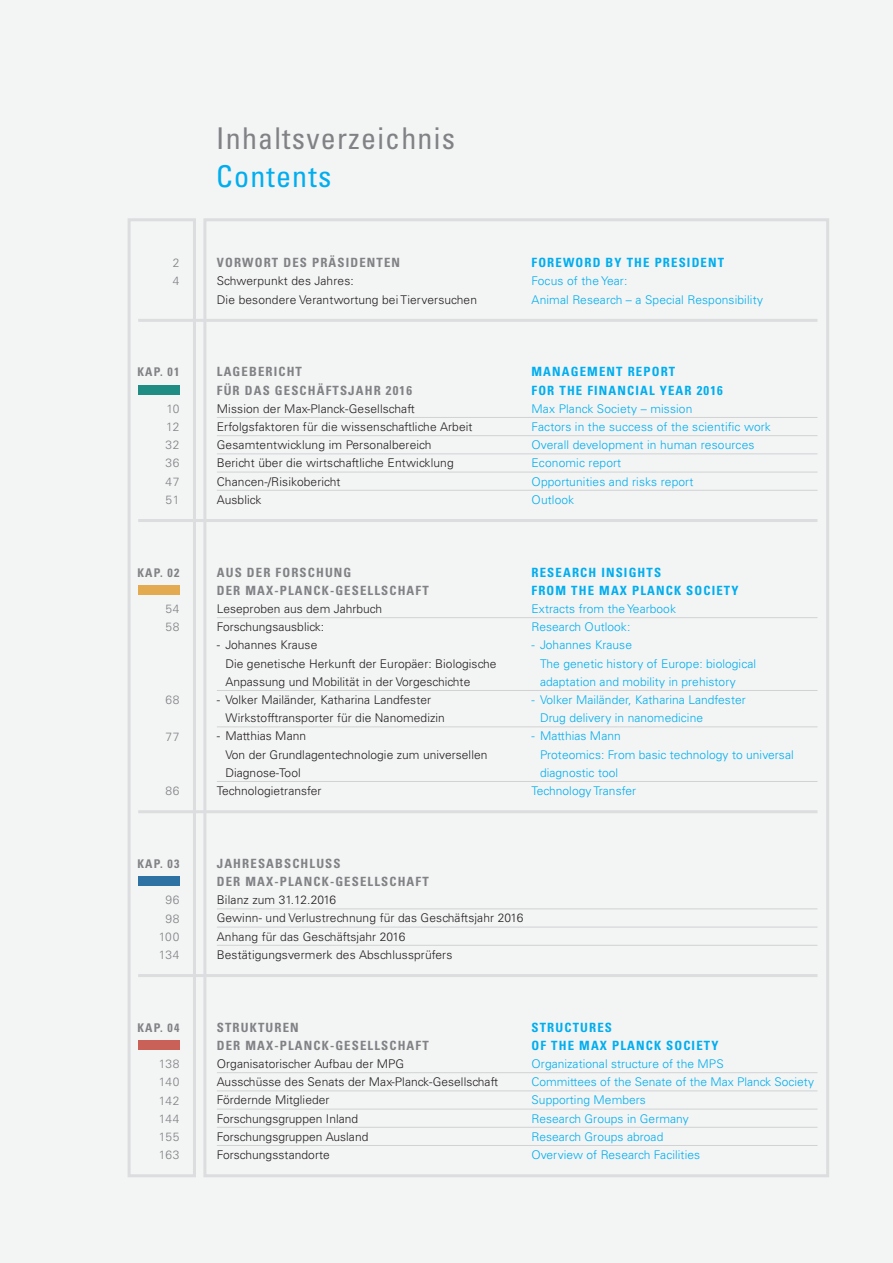
<style>
.page{position:relative;width:893px;height:1263px;background:#f3f4f4}
.page>*{position:absolute;margin:0;border:0;box-sizing:border-box;transform-origin:0 0}
.t1{font:condensed 30px "Univers LT";letter-spacing:.04em;color:#808285}
.t2{font:condensed 30px "Univers LT";letter-spacing:.04em;color:#00aeef}
.t3{font:700 condensed 12.75px/18.1px "Univers LT";letter-spacing:.09em;color:#808285}
.t4{font:700 condensed 12.75px/18.1px "Univers LT";letter-spacing:.09em;color:#00aeef}
.t5{font:300 12px/18.1px "Univers LT";letter-spacing:.005em;color:#231f20}
.t6{font:300 12px/18.1px "Univers LT";letter-spacing:.005em;color:#00aeef}
.t7{font:300 12px/18.1px "Univers LT";letter-spacing:.05em;color:#808285}
.t8{font:700 condensed 12px "Univers LT";letter-spacing:.09em;color:#808285}
</style>
<div class="page">
<div style="left:203px;top:218px;width:626px;height:959px;border:3px solid #dcdddf"></div>
<div style="left:128px;top:218px;width:68px;height:959px;border:3px solid #dcdddf"></div>
<hr style="left:217px;top:417px;width:600px;height:1px;background:#d1d2d4">
<hr style="left:217px;top:435px;width:600px;height:1px;background:#d1d2d4">
<hr style="left:217px;top:453px;width:600px;height:1px;background:#d1d2d4">
<hr style="left:217px;top:472px;width:600px;height:1px;background:#d1d2d4">
<hr style="left:217px;top:490px;width:600px;height:1px;background:#d1d2d4">
<hr style="left:217px;top:617px;width:600px;height:1px;background:#d1d2d4">
<hr style="left:217px;top:690px;width:600px;height:1px;background:#d1d2d4">
<hr style="left:217px;top:726px;width:600px;height:1px;background:#d1d2d4">
<hr style="left:217px;top:781px;width:600px;height:1px;background:#d1d2d4">
<hr style="left:217px;top:908px;width:600px;height:1px;background:#d0d1d3">
<hr style="left:217px;top:927px;width:600px;height:1px;background:#d0d1d3">
<hr style="left:217px;top:945px;width:600px;height:1px;background:#d0d1d3">
<hr style="left:217px;top:1072px;width:600px;height:1px;background:#d1d2d4">
<hr style="left:217px;top:1090px;width:600px;height:1px;background:#d1d2d4">
<hr style="left:217px;top:1109px;width:600px;height:1px;background:#d1d2d4">
<hr style="left:217px;top:1127px;width:600px;height:1px;background:#d1d2d4">
<hr style="left:217px;top:1145px;width:600px;height:1px;background:#d1d2d4">
<hr style="left:138px;top:319px;width:679px;height:3px;background:#dcdddf">
<hr style="left:138px;top:519px;width:679px;height:3px;background:#dcdddf">
<hr style="left:138px;top:810px;width:679px;height:3px;background:#dcdddf">
<hr style="left:138px;top:974px;width:679px;height:3px;background:#dcdddf">
<div style="left:138px;top:385px;width:41px;height:10px;background:#1f8d83"></div>
<div style="left:138px;top:586px;width:41px;height:9px;background:#e4aa50"></div>
<div style="left:138px;top:877px;width:41px;height:9px;background:#2d72a3"></div>
<div style="left:138px;top:1041px;width:41px;height:9px;background:#c96158"></div>
<p class="t7" style="left:173px;top:254px;width:8px">2<br>4</p>
<p class="t8" style="left:138px;top:365px;width:43px">KAP. 01</p>
<p class="t7" style="left:165px;top:400px;width:15px;text-align:justify">10<br>12<br>32<br>36<br>47<br>51</p>
<p class="t8" style="left:138px;top:565px;width:43px">KA P. 02</p>
<p class="t7" style="left:165px;top:600px;width:15px">54<br>58</p>
<p class="t7" style="left:165px;top:691px;width:15px">68</p>
<p class="t7" style="left:165px;top:727px;width:15px">77</p>
<p class="t7" style="left:165px;top:782px;width:15px">86</p>
<p class="t8" style="left:138px;top:856px;width:43px">KA P. 03</p>
<p class="t7" style="left:159px;top:891px;width:22px;text-align:center">96<br>98<br>100<br>134</p>
<p class="t8" style="left:138px;top:1020px;width:43px">KAP. 04</p>
<p class="t7" style="left:159px;top:1055px;width:22px;text-align:justify">138<br>140<br>142<br>144<br>155<br>163</p>
<h1 class="t1" style="left:216px;top:120px;width:240px">Inhaltsverzeichnis</h1>
<h1 class="t2" style="left:216px;top:157px;width:117px">Contents</h1>
<p class="t3" style="left:217px;top:254px;width:185px">VORWORT DES PRÄSIDENTEN</p>
<p class="t5" style="left:217px;top:272px;width:262px">Schwerpunkt des Jahres:<br>Die besondere Verantwortung bei Tierversuchen</p>
<p class="t3" style="left:217px;top:363px;width:197px">LAGEBERICHT<br>FÜR DAS GESCHÄFTSJAHR 2016</p>
<p class="t5" style="left:217px;top:399px;width:257px">Mission der Max-Planck-Gesellschaft Erfolgsfaktoren für die wissenschaftliche Arbeit Gesamtentwicklung im Personalbereich<br>Bericht über die wirtschaftliche Entwicklung Chancen-/Risikobericht<br>Ausblick</p>
<p class="t4" style="left:531px;top:254px;width:9px">FOR</p>
<p class="t4" style="left:555px;top:254px;width:18px">EWOR</p>
<p class="t4" style="left:593px;top:254px;width:133px">D BY THE PRESIDENT</p>
<p class="t6" style="left:531px;top:272px;width:233px">Focus of the Year:<br>Animal Research – a Special Responsibility</p>
<p class="t4" style="left:531px;top:363px;width:193px">MANAGEMENT REPORT<br>FOR THE FINANCIAL YEAR 2016</p>
<p class="t6" style="left:531px;top:399px;width:241px">Max Planck Society – mission<br>Factors in the success of the scientific work<br>Overall development in human resources<br>Economic report<br>Opportunities and risks report<br>Outlook</p>
<p class="t3" style="left:217px;top:563px;width:67px">AUS DER FOR</p>
<p class="t3" style="left:217px;top:563px;width:213px;text-align:center">SCHUNG<br>DER MAX-PLANCK-GESELLSCHAFT</p>
<p class="t5" style="left:217px;top:600px;width:167px">Leseproben aus dem Jahrbuch<br>Forschungsausblick:</p>
<p class="t5" style="left:225px;top:636px;width:273px;text-indent:-9px">- Johannes Krause<br>Die genetische Herkunft der Europäer: Biologische<br>Anpassung und Mobilität in der Vorgeschichte</p>
<p class="t5" style="left:225px;top:691px;width:221px;text-indent:-9px">- Volker Mailänder, Katharina Landfester<br>Wirkstofftransporter für die Nanomedizin</p>
<p class="t5" style="left:217px;top:727px;width:91px">- Matthias Mann</p>
<p class="t5" style="left:225px;top:745px;width:264px">Von der Grundlagentechnologie zum universellen</p>
<p class="t5" style="left:225px;top:763px;width:77px">Diagnose-Tool</p>
<p class="t5" style="left:217px;top:782px;width:106px">Technologietransfer</p>
<p class="t4" style="left:531px;top:563px;width:17px">RESEA</p>
<p class="t4" style="left:572px;top:563px;width:38px">RCH INSIGH</p>
<p class="t4" style="left:531px;top:563px;width:130px;text-indent:115px">TS<br>FROM THE MAX PLANCK</p>
<p class="t4" style="left:686px;top:581px;width:54px">SOCIETY</p>
<p class="t6" style="left:531px;top:600px;width:146px">Extracts from the Yearbook<br>Research Outlook:</p>
<p class="t6" style="left:540px;top:636px;width:218px;text-indent:-9px">- Johannes Krause<br>The genetic history of Europe: biological adaptation and mobility in prehistory</p>
<p class="t6" style="left:540px;top:691px;width:207px;text-indent:-9px">- Volker Mailänder, Katharina Landfester<br>Drug delivery in nanomedicine</p>
<p class="t6" style="left:531px;top:727px;width:91px">- Matthias Mann</p>
<p class="t6" style="left:540px;top:745px;width:255px">Proteomics: From basic technology to universal</p>
<p class="t6" style="left:540px;top:763px;width:80px">diagnostic tool</p>
<p class="t6" style="left:532px;top:782px;width:106px">Technology Transfer</p>
<p class="t3" style="left:217px;top:854px;width:9px">JAH</p>
<p class="t3" style="left:242px;top:854px;width:18px">RESABSCH</p>
<p class="t3" style="left:310px;top:854px;width:16px">LUSS</p>
<p class="t3" style="left:217px;top:872px;width:88px">DER MAX-PLANCK</p>
<p class="t3" style="left:330px;top:872px;width:14px">-GESE</p>
<p class="t3" style="left:368px;top:872px;width:23px">LLSCHAF</p>
<p class="t3" style="left:422px;top:872px;width:8px">T</p>
<p class="t5" style="left:217px;top:891px;width:308px">Bilanz zum 31.12.2016<br>Gewinn- und Verlustrechnung für das Geschäftsjahr 2016<br>Anhang für das Geschäftsjahr 2016<br>Bestätigungsvermerk des Abschlussprüfers</p>
<p class="t3" style="left:217px;top:1018px;width:9px">STR</p>
<p class="t3" style="left:217px;top:1018px;width:213px;text-indent:24px">UKTUREN<br>DER MAX-PLANCK-GESELLSCHAFT</p>
<p class="t5" style="left:217px;top:1055px;width:283px">Organisatorischer Aufbau der MPG<br>Ausschüsse des Senats der Max-Planck-Gesellschaft<br>Fördernde Mitglieder<br>Forschungsgruppen Inland<br>Forschungsgruppen Ausland<br>Forschungsstandorte</p>
<p class="t4" style="left:531px;top:1018px;width:9px">STR</p>
<p class="t4" style="left:531px;top:1018px;width:106px;text-align:center">UCTURES<br>OF THE MAX PLANCK</p>
<p class="t4" style="left:666px;top:1036px;width:54px">SOCIETY</p>
<p class="t6" style="left:531px;top:1055px;width:284px">Organizational structure of the MPS<br>Committees of the Senate of the Max Planck Society<br>Supporting Members<br>Research Groups in Germany<br>Research Groups abroad<br>Overview of Research Facilities</p>
</div>
